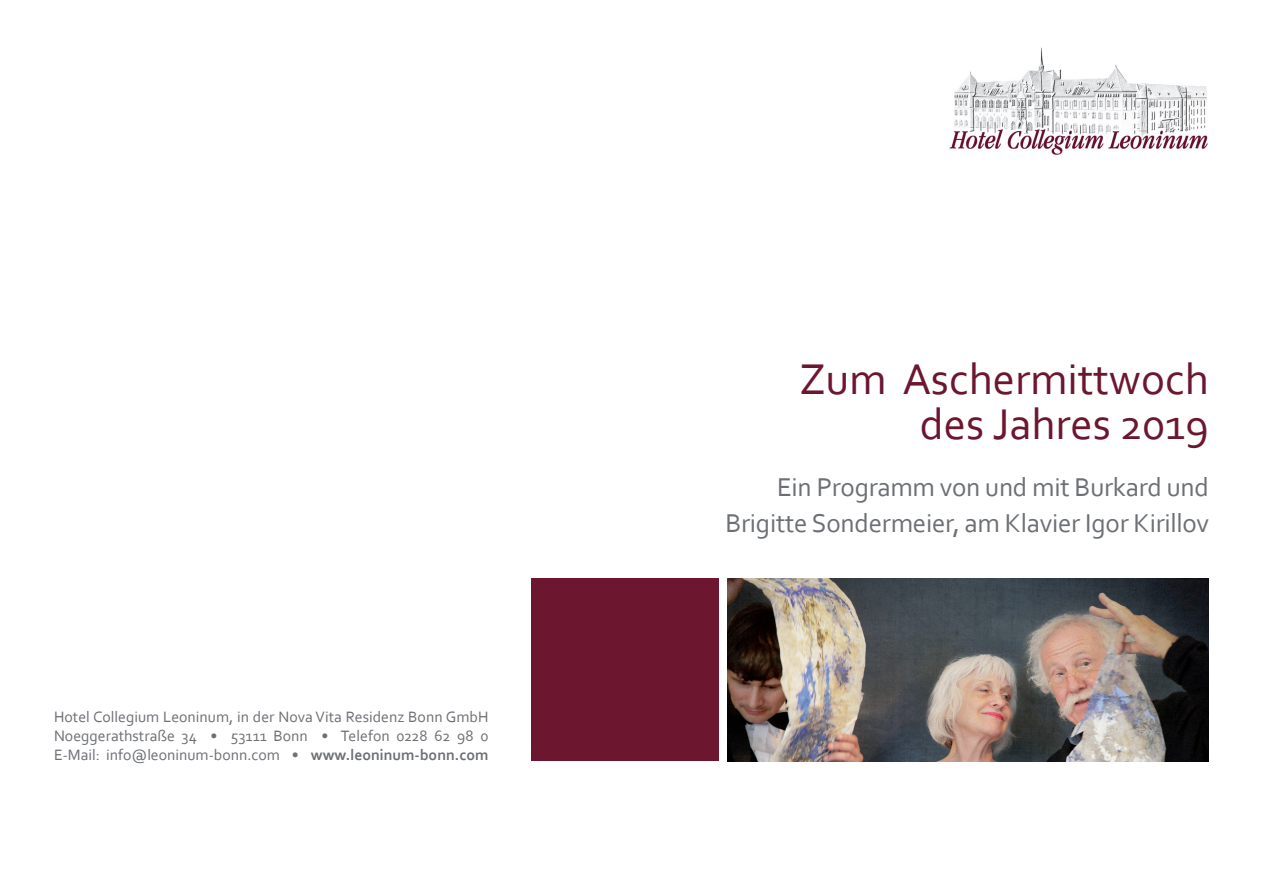
<style>
.page{position:relative;width:1263px;height:893px;background:#fff}
.page>*{position:absolute;margin:0;border:0;box-sizing:border-box;transform-origin:0 0}
.t1{font:45px/45px "Corbel";color:#6c1630;text-align:right}
.t2{font:27px/36px "Corbel";letter-spacing:-.01em;color:#6c6f74;text-align:right}
.t3{font:15.75px/18.9px "Corbel";color:#6c6f74;text-align:justify}
.s1{font-weight:700}
</style>
<div class="page">
<div style="left:531px;top:578px;width:188px;height:183px;background:#6c1630"></div>
<img style="left:949px;top:47px;width:259px;height:107px">
<img style="left:728px;top:578px;width:481px;height:183px">
<p class="t3" style="left:54px;top:707px;width:436px">Hotel Collegium Leoninum, in der Nova Vita Residenz Bonn GmbH Noeggerathstraße 34 • 53111 Bonn • Telefon 0228 62 98 0<br>E-Mail: info@leoninum-bonn.com • <span class="s1">www.leoninum-bonn.com</span></p>
<h1 class="t1" style="left:799px;top:356px;width:411px">Zum Aschermittwoch des Jahres 2019</h1>
<h2 class="t2" style="left:725px;top:468px;width:485px">Ein Programm von und mit Burkard und<br>Brigitte Sondermeier, am Klavier Igor Kirillov</h2>
</div>
